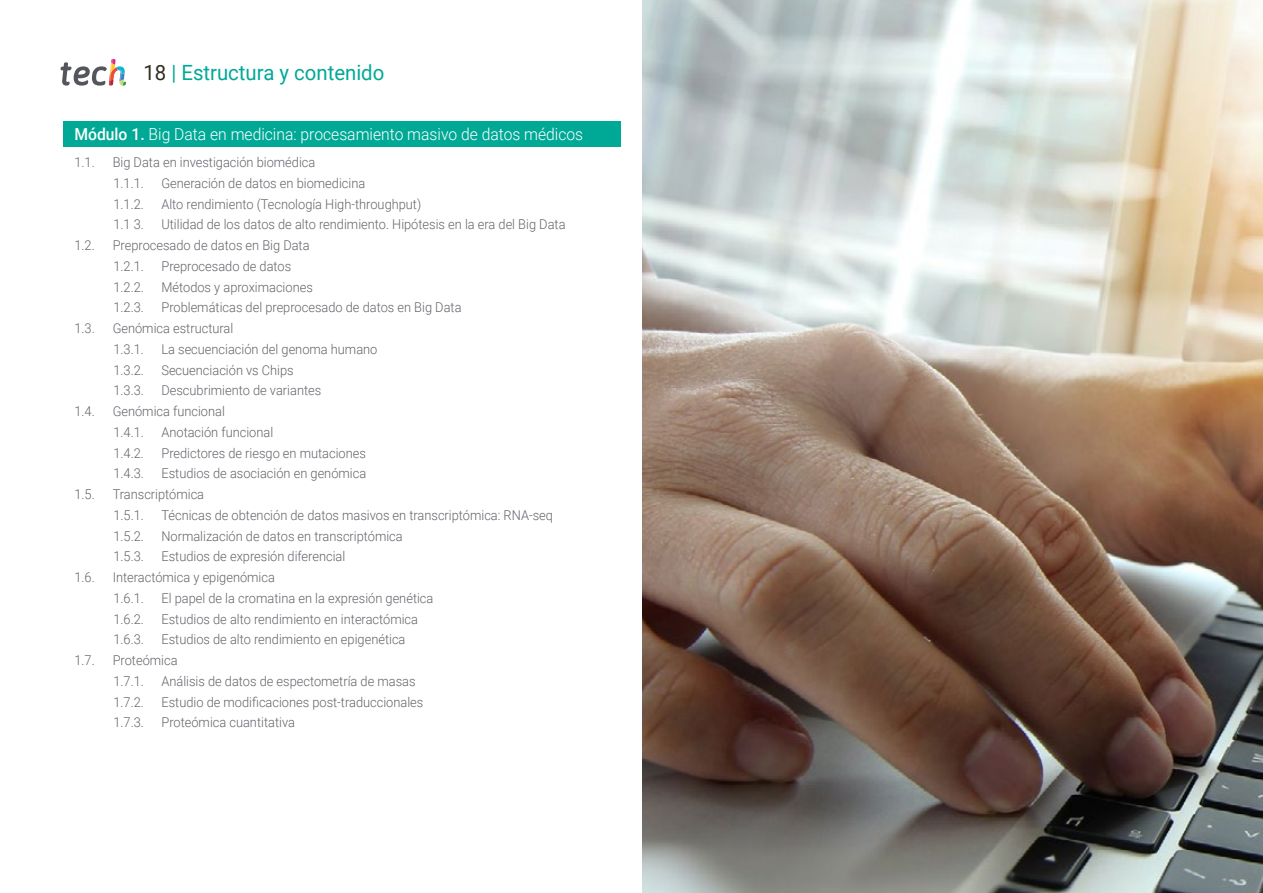
<style>
.page{position:relative;width:1263px;height:893px;background:#fff}
.page>*{position:absolute;margin:0;border:0;box-sizing:border-box;transform-origin:0 0}
.t1{font:21px "Roboto";color:#00a996}
.t2{font:300 16.5px "Roboto";color:#fff;scale:.95 1}
.t3{font:300 13.5px/20.7px "Roboto";color:#61646a;scale:.95 1}
.s1{color:#312e20}
.s2{font-weight:500}
</style>
<div class="page">
<div style="left:63px;top:121px;width:558px;height:25px;background:#00a996"></div>
<img style="left:642px;top:0;width:621px;height:893px">
<svg style="left:61px;top:59px;width:65px;height:27px"></svg>
<h1 class="t1" style="left:144px;top:57px;width:242px"><span class="s1">18</span> | Estructura y contenido</h1>
<p class="t2" style="left:74px;top:123px;width:537px"><span class="s2">Módulo 1.</span> Big Data en medicina: procesamiento masivo de datos médicos</p>
<p class="t3" style="left:74px;top:151px;width:23px">1.1.</p>
<p class="t3" style="left:113px;top:151px;width:215px">Big Data en investigación biomédica<br>1.1.1.</p>
<p class="t3" style="left:161px;top:172px;width:216px">Generación de datos en biomedicina</p>
<p class="t3" style="left:113px;top:193px;width:34px">1.1.2.</p>
<p class="t3" style="left:161px;top:193px;width:275px">Alto rendimiento (Tecnología High-throughput)</p>
<p class="t3" style="left:113px;top:214px;width:34px">1.1 3.</p>
<p class="t3" style="left:161px;top:214px;width:427px">Utilidad de los datos de alto rendimiento. Hipótesis en la era del Big Data</p>
<p class="t3" style="left:74px;top:234px;width:23px">1.2.</p>
<p class="t3" style="left:113px;top:234px;width:209px">Preprocesado de datos en Big Data<br>1.2.1.</p>
<p class="t3" style="left:161px;top:255px;width:138px">Preprocesado de datos</p>
<p class="t3" style="left:113px;top:276px;width:34px">1.2.2.</p>
<p class="t3" style="left:161px;top:276px;width:161px">Métodos y aproximaciones</p>
<p class="t3" style="left:113px;top:297px;width:34px">1.2.3.</p>
<p class="t3" style="left:161px;top:297px;width:317px">Problemáticas del preprocesado de datos en Big Data</p>
<p class="t3" style="left:74px;top:317px;width:23px">1.3.</p>
<p class="t3" style="left:113px;top:317px;width:128px">Genómica estructural<br>1.3.1.</p>
<p class="t3" style="left:161px;top:338px;width:229px">La secuenciación del genoma humano</p>
<p class="t3" style="left:113px;top:359px;width:34px">1.3.2.</p>
<p class="t3" style="left:161px;top:359px;width:141px">Secuenciación vs Chips</p>
<p class="t3" style="left:113px;top:380px;width:34px">1.3.3.</p>
<p class="t3" style="left:161px;top:380px;width:170px">Descubrimiento de variantes</p>
<p class="t3" style="left:74px;top:400px;width:23px">1.4.</p>
<p class="t3" style="left:113px;top:400px;width:120px">Genómica funcional<br>1.4.1.</p>
<p class="t3" style="left:161px;top:421px;width:119px">Anotación funcional</p>
<p class="t3" style="left:113px;top:442px;width:34px">1.4.2.</p>
<p class="t3" style="left:161px;top:442px;width:217px">Predictores de riesgo en mutaciones</p>
<p class="t3" style="left:113px;top:463px;width:34px">1.4.3.</p>
<p class="t3" style="left:161px;top:463px;width:217px">Estudios de asociación en genómica</p>
<p class="t3" style="left:74px;top:483px;width:23px">1.5.</p>
<p class="t3" style="left:113px;top:483px;width:98px">Transcriptómica<br>1.5.1.</p>
<p class="t3" style="left:161px;top:504px;width:414px">Técnicas de obtención de datos masivos en transcriptómica: RNA-seq</p>
<p class="t3" style="left:113px;top:525px;width:34px">1.5.2.</p>
<p class="t3" style="left:161px;top:525px;width:256px">Normalización de datos en transcriptómica</p>
<p class="t3" style="left:113px;top:546px;width:34px">1.5.3.</p>
<p class="t3" style="left:161px;top:546px;width:195px">Estudios de expresión diferencial</p>
<p class="t3" style="left:74px;top:566px;width:23px">1.6.</p>
<p class="t3" style="left:113px;top:566px;width:172px">Interactómica y epigenómica<br>1.6.1.</p>
<p class="t3" style="left:161px;top:587px;width:288px">El papel de la cromatina en la expresión genética</p>
<p class="t3" style="left:113px;top:608px;width:34px">1.6.2.</p>
<p class="t3" style="left:161px;top:608px;width:272px">Estudios de alto rendimiento en interactómica</p>
<p class="t3" style="left:113px;top:629px;width:34px">1.6.3.</p>
<p class="t3" style="left:161px;top:629px;width:258px">Estudios de alto rendimiento en epigenética</p>
<p class="t3" style="left:74px;top:649px;width:23px">1.7.</p>
<p class="t3" style="left:113px;top:649px;width:70px">Proteómica<br>1.7.1.</p>
<p class="t3" style="left:161px;top:670px;width:269px">Análisis de datos de espectometría de masas</p>
<p class="t3" style="left:113px;top:691px;width:34px">1.7.2.</p>
<p class="t3" style="left:161px;top:691px;width:277px">Estudio de modificaciones post-traduccionales</p>
<p class="t3" style="left:113px;top:712px;width:34px">1.7.3.</p>
<p class="t3" style="left:161px;top:712px;width:142px">Proteómica cuantitativa</p>
</div>
